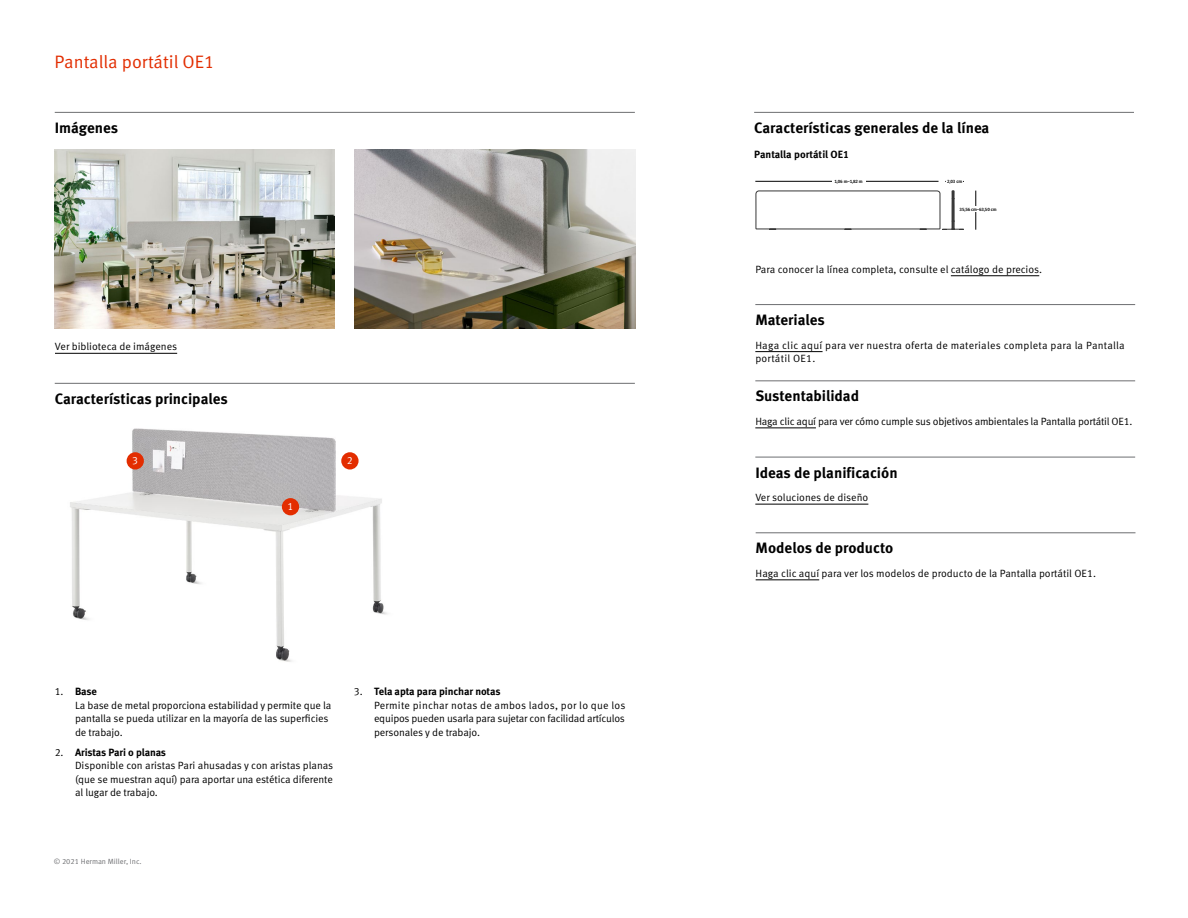
<style>
.page{position:relative;width:1188px;height:918px;background:#fff}
.page>*{position:absolute;margin:0;border:0;box-sizing:border-box;transform-origin:0 0}
.Body_Copy{font:18px "Meta OT Norm";color:#e22d00}
.Headline{font:700 15px "Meta OT";color:#000}
.Body_Copy-2{font:10.5px/13.5px "Meta OT Norm";letter-spacing:-.01em;color:#000}
.Body_Copy-3{font:10.5px/13.5px "Meta OT Norm";letter-spacing:.025em;color:#000}
.Body_Copy-4{font:700 10.5px "Meta OT";color:#000}
.Body_Copy-5{font:10.5px "Meta OT Norm";color:#fff}
.t1{font:7.5px "Meta OT Norm";color:#6d6e71}
.Body_Copy-6{font:500 4.5px "Fira Sans";letter-spacing:-.025em;color:#000}
.s1{font-family:"Meta OT";font-weight:700}
</style>
<div class="page">
<hr style="left:754px;top:112px;width:380px;height:1px;background:#6d6e71">
<hr style="left:755px;top:428px;width:61px;height:1px;background:#000">
<hr style="left:755px;top:504px;width:113px;height:1px;background:#000">
<hr style="left:755px;top:381px;width:380px;height:1px;background:#6d6e71">
<hr style="left:755px;top:457px;width:380px;height:1px;background:#6d6e71">
<hr style="left:755px;top:351px;width:68px;height:1px;background:#000">
<hr style="left:755px;top:304px;width:380px;height:1px;background:#6d6e71">
<img style="left:70px;top:428px;width:318px;height:234px">
<hr style="left:55px;top:112px;width:580px;height:1px;background:#6d6e71">
<hr style="left:55px;top:383px;width:580px;height:1px;background:#6d6e71">
<div style="left:282px;top:498px;width:17px;height:17px;background:#e32d00;border-radius:50%"></div>
<div style="left:341px;top:452px;width:18px;height:18px;background:#e32d00;border-radius:50%"></div>
<div style="left:127px;top:452px;width:17px;height:18px;background:#e32d00;border-radius:50%"></div>
<img style="left:55px;top:150px;width:280px;height:179px">
<img style="left:355px;top:150px;width:280px;height:179px">
<hr style="left:55px;top:353px;width:122px;height:1px;background:#000">
<svg style="left:756px;top:191px;width:208px;height:39px"></svg>
<hr style="left:755px;top:181px;width:184px;height:1px;background:#000">
<div style="left:832px;top:178px;width:34px;height:5px;background:#fff"></div>
<hr style="left:976px;top:191px;width:1px;height:39px;background:#000">
<div style="left:958px;top:207px;width:40px;height:5px;background:#fff"></div>
<hr style="left:951px;top:275px;width:88px;height:1px;background:#000">
<hr style="left:756px;top:580px;width:63px;height:1px;background:#000">
<hr style="left:756px;top:533px;width:379px;height:1px;background:#6d6e71">
<p class="Body_Copy" style="left:55px;top:50px;width:161px">Pantalla portátil OE1</p>
<p class="Headline" style="left:55px;top:118px;width:65px">Imágenes</p>
<p class="Body_Copy-2" style="left:55px;top:340px;width:124px">Ver biblioteca de imágenes</p>
<p class="Headline" style="left:55px;top:389px;width:175px">Características principales</p>
<p class="Body_Copy-5" style="left:132px;top:454px;width:7px">3</p>
<p class="Body_Copy-5" style="left:347px;top:454px;width:7px">2</p>
<p class="Body_Copy-5" style="left:288px;top:500px;width:7px">1</p>
<p class="Body_Copy-2" style="left:75px;top:685px;width:258px;text-indent:-20px">1. <span class="s1">Base<br></span>La base de metal proporciona estabilidad y permite que la pantalla se pueda utilizar en la mayoría de las superficies de trabajo.</p>
<p class="Body_Copy-2" style="left:75px;top:746px;width:260px;text-indent:-20px">2. <span class="s1">Aristas Pari o planas<br></span>Disponible con aristas Pari ahusadas y con aristas planas (que se muestran aquí) para aportar una estética diferente al lugar de trabajo.</p>
<p class="Body_Copy-2" style="left:374px;top:685px;width:253px;text-indent:-20px">3. <span class="s1">Tela apta para pinchar notas<br></span>Permite pinchar notas de ambos lados, por lo que los equipos pueden usarla para sujetar con facilidad artículos personales y de trabajo.</p>
<p class="t1" style="left:54px;top:857px;width:90px">© 2021 Herman Miller, Inc.</p>
<h2 class="Headline" style="left:754px;top:118px;width:237px">Características generales de la línea</h2>
<p class="Body_Copy-4" style="left:754px;top:148px;width:96px">Pantalla portátil OE1</p>
<p class="Body_Copy-6" style="left:835px;top:177px;width:30px">1,06 m–1,82 m</p>
<p class="Body_Copy-6" style="left:947px;top:177px;width:17px">2,03 cm</p>
<p class="Body_Copy-6" style="left:960px;top:206px;width:39px">35,56 cm–63,50 cm</p>
<p class="Body_Copy-2" style="left:755px;top:262px;width:288px">Para conocer la línea completa, consulte el catálogo de precios.</p>
<p class="Headline" style="left:755px;top:310px;width:71px">Materiales</p>
<p class="Body_Copy-3" style="left:755px;top:338px;width:371px">Haga clic aquí para ver nuestra oferta de materiales completa para la Pantalla portátil OE1.</p>
<p class="Headline" style="left:755px;top:387px;width:105px">Sustentabilidad</p>
<p class="Body_Copy-2" style="left:755px;top:415px;width:379px">Haga clic aquí para ver cómo cumple sus objetivos ambientales la Pantalla portátil OE1.</p>
<p class="Headline" style="left:755px;top:463px;width:144px">Ideas de planificación</p>
<p class="Body_Copy-2" style="left:755px;top:491px;width:115px">Ver soluciones de diseño</p>
<p class="Headline" style="left:756px;top:539px;width:139px">Modelos de producto</p>
<p class="Body_Copy-2" style="left:756px;top:567px;width:342px">Haga clic aquí para ver los modelos de producto de la Pantalla portátil OE1.</p>
</div>
